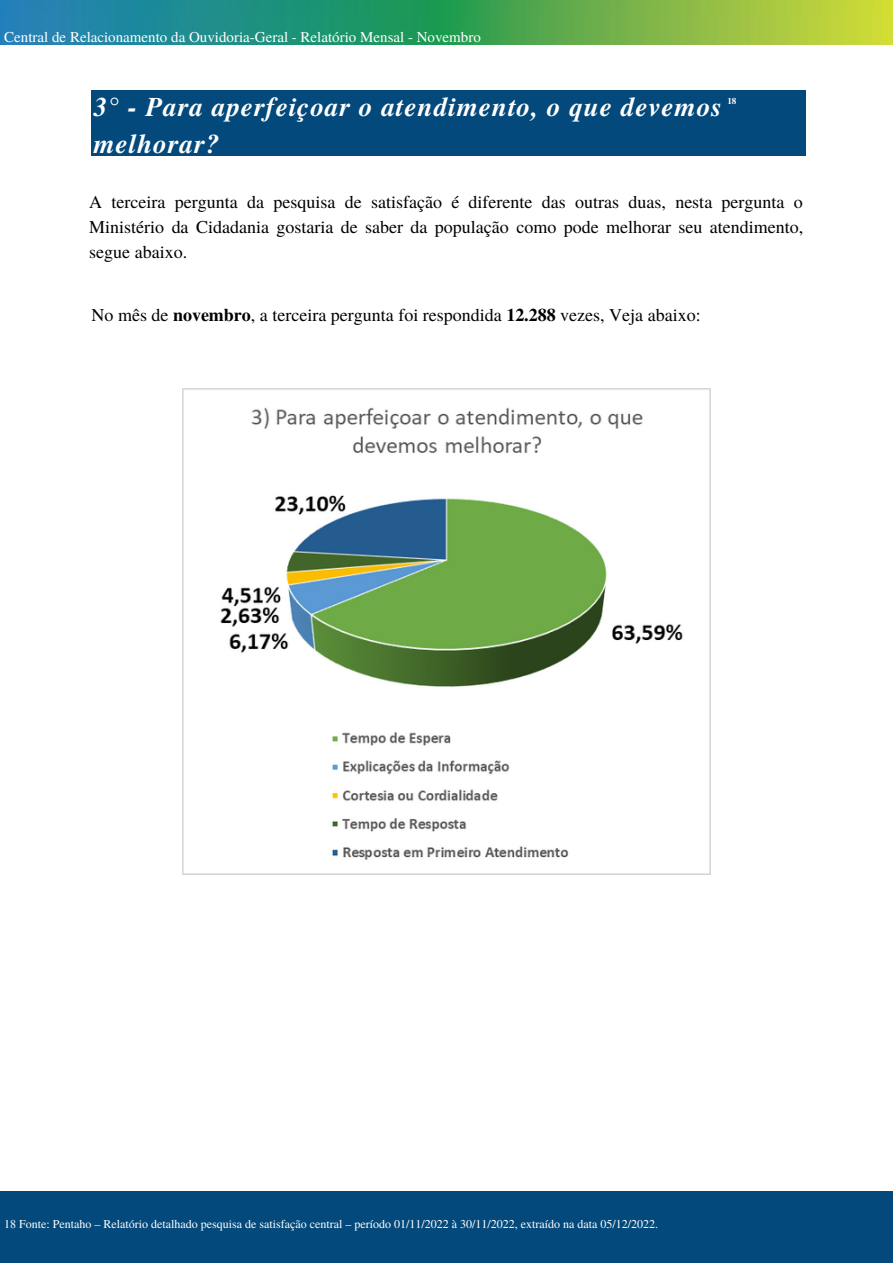
<style>
.page{position:relative;width:893px;height:1264px;background:#fff}
.page>*{position:absolute;margin:0;border:0;box-sizing:border-box;transform-origin:0 0}
.t1{font:italic 700 27px/37px "Te X Gyre Termes";letter-spacing:.04em;color:#fff}
.t2{font:18px/24.8px "Te X Gyre Termes";color:#000;text-align:justify}
.t3{font:15px "Te X Gyre Termes";color:#fff}
.t4{font:12px "Te X Gyre Termes";color:#fff}
.t5{font:700 9px "Te X Gyre Termes";color:#fff}
.s1{font-weight:700}
</style>
<div class="page">
<img style="left:0;top:0;width:892px;height:45px">
<div style="left:0;top:1190px;width:892px;height:72px;background:#03497b"></div>
<div style="left:92px;top:90px;width:713px;height:66px;background:#03497b"></div>
<img style="left:182px;top:388px;width:528px;height:486px">
<p class="t3" style="left:4px;top:26px;width:478px">Central de Relacionamento da Ouvidoria-Geral - Relatório Mensal - Novembro</p>
<h1 class="t1" style="left:94px;top:87px;width:629px">3° - Para aperfeiçoar o atendimento, o que devemos melhorar?</h1>
<p class="t5" style="left:727px;top:94px;width:10px">18</p>
<p class="t2" style="left:89px;top:189px;width:715px">A terceira pergunta da pesquisa de satisfação é diferente das outras duas, nesta pergunta o Ministério da Cidadania gostaria de saber da população como pode melhorar seu atendimento, segue abaixo.</p>
<p class="t2" style="left:91px;top:301px;width:610px">No mês de <span class="s1">novembro</span>, a terceira pergunta foi respondida <span class="s1">12.288</span> vezes, Veja abaixo:</p>
<p class="t4" style="left:4px;top:1215px;width:655px">18 Fonte: Pentaho – Relatório detalhado pesquisa de satisfação central – período 01/11/2022 à 30/11/2022, extraído na data 05/12/2022.</p>
</div>
